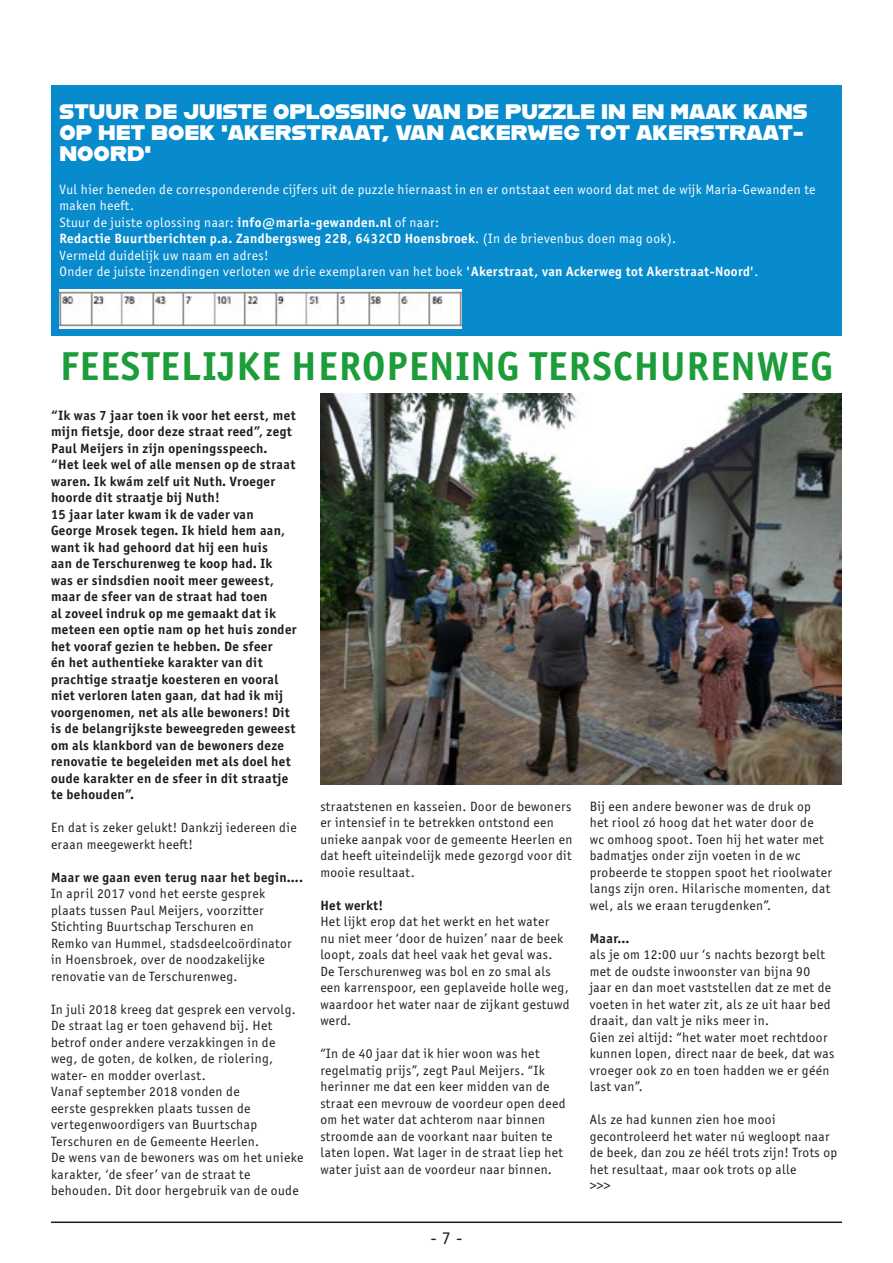
<style>
.page{position:relative;width:893px;height:1263px;background:#fff}
.page>*{position:absolute;margin:0;border:0;box-sizing:border-box;transform-origin:0 0}
.t1{font:700 40.5px "Officina Sans ITC Pro";letter-spacing:.03em;color:#1c9d39}
.t2{font:21px/21px "Alfarn";color:#fff}
.t3{font:18px "Officina Sans";color:#1d1d1b}
.t4{font:13.5px/16.5px "Officina Sans ITC Pro";letter-spacing:.03em;color:#1d1d1b}
.t5{font:700 13.5px/16.5px "Officina Sans ITC Pro";letter-spacing:.03em;color:#1d1d1b}
.t6{font:13.5px/16.5px "Officina Sans ITC Pro";letter-spacing:.03em;color:#fff}
.s1{font-weight:700}
</style>
<div class="page">
<hr style="left:51px;top:1221px;width:791px;height:2px;background:#1d1d1b">
<img style="left:320px;top:393px;width:522px;height:392px">
<div style="left:51px;top:85px;width:791px;height:251px;background:#088bcc"></div>
<img style="left:60px;top:289px;width:401px;height:39px">
<h2 class="t2" style="left:60px;top:100px;width:749px">STUUR DE JUISTE OPLOSSING VAN DE PUZZLE IN EN MAAK KANS<br>OP HET BOEK 'AKERSTRAAT, VAN ACKERWEG TOT AKERSTRAAT-<br>NOORD'</h2>
<p class="t6" style="left:60px;top:181px;width:757px">Vul hier beneden de corresponderende cijfers uit de puzzle hiernaast in en er ontstaat een woord dat met de wijk Maria-Gewanden te maken heeft.<br>Stuur de juiste oplossing naar: <span class="s1">info@maria-gewanden.nl</span> of naar:<br><span class="s1">Redactie Buurtberichten p.a. Zandbergsweg 22B, 6432CD Hoensbroek</span>. (In de brievenbus doen mag ook).<br>Vermeld duidelijk uw naam en adres!<br>Onder de juiste inzendingen verloten we drie exemplaren van het boek <span class="s1">'Akerstraat, van Ackerweg tot Akerstraat-Noord'</span>.</p>
<h1 class="t1" style="left:60px;top:341px;width:774px">FEESTELIJKE HEROPENING TERSCHURENWEG</h1>
<p class="t5" style="left:51px;top:407px;width:247px">“Ik was 7 jaar toen ik voor het eerst, met mijn fietsje, door deze straat reed”, zegt Paul Meijers in zijn openingsspeech. “Het leek wel of alle mensen op de straat waren. Ik kwám zelf uit Nuth. Vroeger hoorde dit straatje bij Nuth!<br>15 jaar later kwam ik de vader van George Mrosek tegen. Ik hield hem aan, want ik had gehoord dat hij een huis<br>aan de Terschurenweg te koop had. Ik was er sindsdien nooit meer geweest, maar de sfeer van de straat had toen<br>al zoveel indruk op me gemaakt dat ik meteen een optie nam op het huis zonder het vooraf gezien te hebben. De sfeer<br>én het authentieke karakter van dit prachtige straatje koesteren en vooral niet verloren laten gaan, dat had ik mij voorgenomen, net als alle bewoners! Dit is de belangrijkste beweegreden geweest om als klankbord van de bewoners deze renovatie te begeleiden met als doel het oude karakter en de sfeer in dit straatje te behouden”.</p>
<p class="t4" style="left:51px;top:819px;width:247px">En dat is zeker gelukt! Dankzij iedereen die eraan meegewerkt heeft!</p>
<p class="t5" style="left:51px;top:869px;width:254px">Maar we gaan even terug naar het begin….</p>
<p class="t4" style="left:51px;top:885px;width:242px">In april 2017 vond het eerste gesprek plaats tussen Paul Meijers, voorzitter Stichting Buurtschap Terschuren en Remko van Hummel, stadsdeelcoördinator in Hoensbroek, over de noodzakelijke renovatie van de Terschurenweg.</p>
<p class="t4" style="left:51px;top:1001px;width:254px">In juli 2018 kreeg dat gesprek een vervolg.<br>De straat lag er toen gehavend bij. Het betrof onder andere verzakkingen in de weg, de goten, de kolken, de riolering, water- en modder overlast.<br>Vanaf september 2018 vonden de<br>eerste gesprekken plaats tussen de vertegenwoordigers van Buurtschap Terschuren en de Gemeente Heerlen.<br>De wens van de bewoners was om het unieke karakter, ‘de sfeer’ van de straat te behouden. Dit door hergebruik van de oude</p>
<p class="t4" style="left:590px;top:798px;width:244px">Bij een andere bewoner was de druk op het riool zó hoog dat het water door de<br>wc omhoog spoot. Toen hij het water met badmatjes onder zijn voeten in de wc probeerde te stoppen spoot het rioolwater langs zijn oren. Hilarische momenten, dat wel, als we eraan terugdenken”.</p>
<p class="t5" style="left:590px;top:930px;width:41px">Maar…</p>
<p class="t4" style="left:590px;top:946px;width:246px">als je om 12:00 uur ‘s nachts bezorgt belt met de oudste inwoonster van bijna 90 jaar en dan moet vaststellen dat ze met de voeten in het water zit, als ze uit haar bed draait, dan valt je niks meer in.<br>Gien zei altijd: “het water moet rechtdoor kunnen lopen, direct naar de beek, dat was vroeger ook zo en toen hadden we er géén last van”.</p>
<p class="t4" style="left:590px;top:1111px;width:249px">Als ze had kunnen zien hoe mooi gecontroleerd het water nú wegloopt naar de beek, dan zou ze héél trots zijn! Trots op het resultaat, maar ook trots op alle<br>&gt;&gt;&gt;</p>
<p class="t4" style="left:320px;top:798px;width:254px">straatstenen en kasseien. Door de bewoners er intensief in te betrekken ontstond een unieke aanpak voor de gemeente Heerlen en dat heeft uiteindelijk mede gezorgd voor dit mooie resultaat.</p>
<p class="t5" style="left:320px;top:897px;width:64px">Het werkt!</p>
<p class="t4" style="left:320px;top:913px;width:251px">Het lijkt erop dat het werkt en het water<br>nu niet meer ‘door de huizen’ naar de beek loopt, zoals dat heel vaak het geval was.<br>De Terschurenweg was bol en zo smal als een karrenspoor, een geplaveide holle weg, waardoor het water naar de zijkant gestuwd werd.</p>
<p class="t4" style="left:320px;top:1045px;width:247px">“In de 40 jaar dat ik hier woon was het regelmatig prijs”, zegt Paul Meijers. “Ik herinner me dat een keer midden van de straat een mevrouw de voordeur open deed om het water dat achterom naar binnen stroomde aan de voorkant naar buiten te laten lopen. Wat lager in de straat liep het water juist aan de voordeur naar binnen.</p>
<h3 class="t3" style="left:430px;top:1227px;width:34px">- 7 -</h3>
</div>
